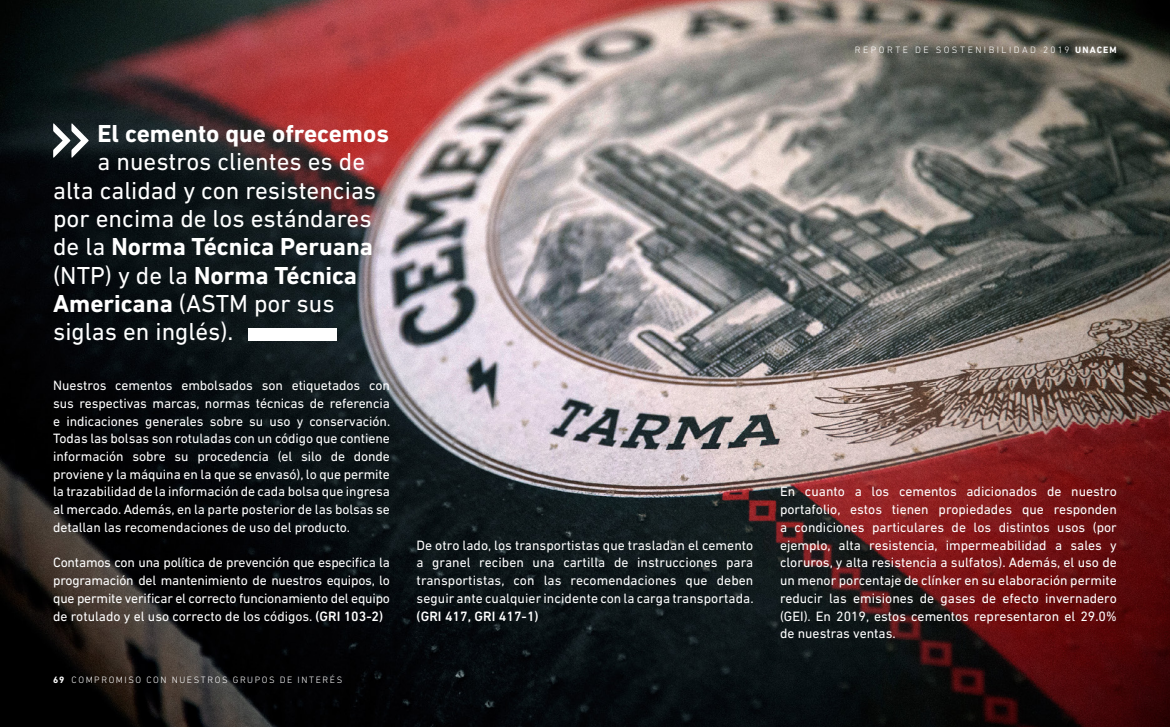
<style>
.page{position:relative;width:1170px;height:727px;background:#fff}
.page>*{position:absolute;margin:0;border:0;box-sizing:border-box;transform-origin:0 0}
.t1{font:25px/28.4px "DIN Next LT Pro";color:#fff}
.t2{font:700 25px "DIN Next LT Pro";color:#fff}
.t3{font:13.75px/17.8px "DIN Next LT Pro";letter-spacing:-.005em;color:#fff;text-align:justify}
.t4{font:500 13.75px "DIN Next LT Pro";letter-spacing:.005em;color:#fff}
.t5{font:300 9.38px "DIN Next LT Pro";letter-spacing:.18em;color:#fff}
.t6{font:300 9.38px "DIN Next LT Pro";letter-spacing:.265em;color:#fff}
.s1{font-weight:700}
.s2{font-weight:500}
</style>
<div class="page">
<img style="left:0;top:0;width:1169px;height:726px">
<svg style="left:53px;top:123px;width:36px;height:35px"></svg>
<div style="left:248px;top:328px;width:89px;height:12px;background:#fff"></div>
<p class="t6" style="left:854px;top:45px;width:263px">REPORTE DE SOSTENIBILIDAD 2019 <span class="s1">unacem</span></p>
<h1 class="t2" style="left:97px;top:119px;width:293px">El cemento que ofrecemos</h1>
<h1 class="t1" style="left:53px;top:147px;width:324px;text-indent:44px">a nuestros clientes es de alta calidad y con resistencias por encima de los estándares de la <span class="s1">Norma Técnica Peruana </span>(NTP) y de la <span class="s1">Norma Técnica<br>Americana</span> (ASTM por sus siglas en inglés).</h1>
<p class="t3" style="left:53px;top:376px;width:338px">N uestros cementos embolsados son etiquetados con sus respectivas marcas, normas técnicas de referencia e indicaciones generales sobre su uso y conservación.<br>Todas las bolsas son rotuladas con un código que contiene información sobre su procedencia (el silo de donde proviene y la máquina en la que se envasó), lo que permite la trazabilidad de la información de cada bolsa que ingresa al mercado. Además, en la parte posterior de las bolsas se detallan las recomendaciones de uso del producto.</p>
<p class="t3" style="left:53px;top:553px;width:338px">Contamos con una política de prevención que especifica la programación del mantenimiento de nuestros equipos, lo que permite verificar el correcto funcionamiento del equipo de rotulado y el uso correcto de los códigos. <span class="s2">(GRI</span></p>
<p class="t4" style="left:343px;top:607px;width:41px">103-2)</p>
<p class="t5" style="left:53px;top:674px;width:290px"><span class="s1">69</span> COMPROMISO CON NUESTROS GRUPOS DE INTERÉS</p>
<p class="t3" style="left:416px;top:535px;width:338px">De otro lado, los transportistas que trasladan el cemento a granel reciben una cartilla de instrucciones para transportistas, con las recomendaciones que deben seguir ante cualquier incidente con la carga transportada.</p>
<p class="t4" style="left:416px;top:607px;width:12px">(GRI</p>
<p class="t4" style="left:445px;top:607px;width:37px">417, GRI</p>
<p class="t4" style="left:498px;top:607px;width:41px">417-1)</p>
<p class="t3" style="left:780px;top:482px;width:338px">En cuanto a los cementos adicionados de nuestro portafolio, estos tienen propiedades que responden a condiciones particulares de los distintos usos (por ejemplo, alta resistencia, impermeabilidad a sales y cloruros, y alta resistencia a sulfatos). Además, el uso de un menor porcentaje de clínker en su elaboración permite reducir las emisiones de gases de efecto invernadero (GEI). En 2019, estos cementos representaron el 29.0% de nuestras ventas.</p>
</div>
